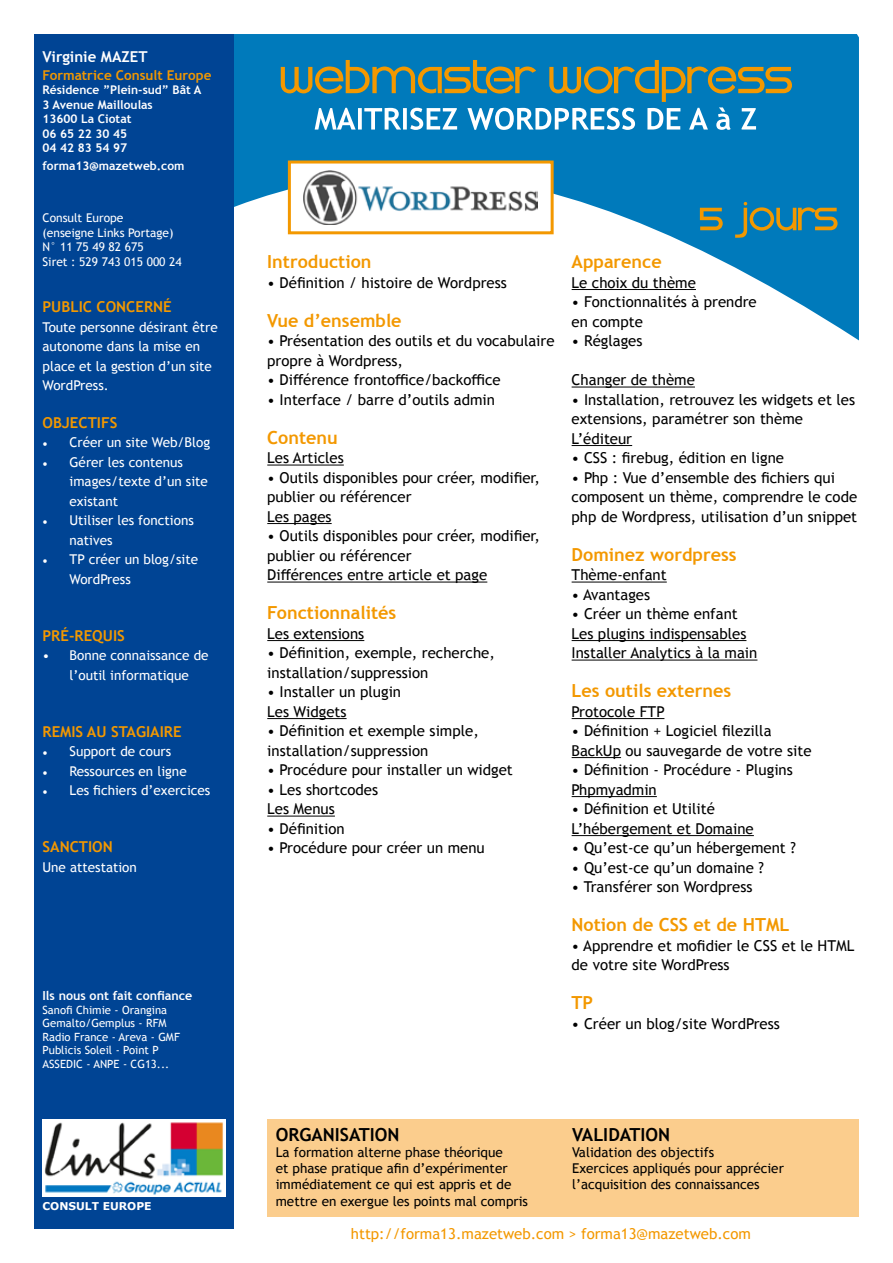
<style>
.page{position:relative;width:893px;height:1263px;background:#fff}
.page>*{position:absolute;margin:0;border:0;box-sizing:border-box;transform-origin:0 0}
.t1{font:700 18px "Trebuchet MS";color:#f39800}
.t2{font:700 18px "Trebuchet MS";color:#000}
.t3{font:15px/19.5px "Trebuchet MS";color:#000}
.t4{font:700 15px "Trebuchet MS";color:#f39800}
.t5{font:15px "Trebuchet MS";color:#f39800}
.t6{font:700 15px "Trebuchet MS";color:#fff}
.t7{font:13.5px/19.5px "Trebuchet MS";color:#fff}
.t8{font:13.5px/16.2px "Trebuchet MS";color:#000}
.t9{font:700 13.5px "Trebuchet MS";color:#f39800}
.t10{font:700 12.45px "Trebuchet MS";color:#fff}
.t11{font:700 12px/14.4px "Trebuchet MS";color:#fff}
.t12{font:12px/14.4px "Trebuchet MS";color:#fff}
.t13{font:11.25px/13.6px "Trebuchet MS";color:#fff}
.t14{font:700 10.8px "Verdana";color:#fff}
.s1{font-family:"Minion Pro"}
</style>
<div class="page">
<svg style="left:234px;top:34px;width:625px;height:306px;fill:#007abb"></svg>
<div style="left:34px;top:34px;width:200px;height:1195px;background:#004494"></div>
<img style="left:43px;top:1120px;width:182px;height:76px">
<div style="left:289px;top:162px;width:263px;height:71px;background:#fff"></div>
<img style="left:304px;top:171px;width:234px;height:53px">
<div style="left:288px;top:161px;width:266px;height:73px;border:3px solid #f39800"></div>
<svg style="left:700px;top:202px;width:137px;height:36px"></svg>
<div style="left:267px;top:1119px;width:592px;height:98px;background:#fbcd8d"></div>
<svg style="left:281px;top:60px;width:511px;height:70px"></svg>
<hr style="left:267px;top:465px;width:77px;height:1px;background:#000">
<hr style="left:267px;top:523px;width:65px;height:1px;background:#000">
<hr style="left:267px;top:582px;width:220px;height:1px;background:#000">
<hr style="left:267px;top:640px;width:97px;height:1px;background:#000">
<hr style="left:267px;top:718px;width:80px;height:1px;background:#000">
<hr style="left:267px;top:816px;width:68px;height:1px;background:#000">
<hr style="left:572px;top:289px;width:124px;height:1px;background:#000">
<hr style="left:572px;top:387px;width:123px;height:1px;background:#000">
<hr style="left:572px;top:445px;width:60px;height:1px;background:#000">
<hr style="left:572px;top:582px;width:95px;height:1px;background:#000">
<hr style="left:572px;top:640px;width:174px;height:1px;background:#000">
<hr style="left:572px;top:660px;width:185px;height:1px;background:#000">
<hr style="left:572px;top:718px;width:92px;height:1px;background:#000">
<hr style="left:572px;top:757px;width:49px;height:1px;background:#000">
<hr style="left:572px;top:796px;width:85px;height:1px;background:#000">
<hr style="left:572px;top:835px;width:182px;height:1px;background:#000">
<p class="t6" style="left:43px;top:47px;width:107px">Virginie MAZET</p>
<p class="t9" style="left:43px;top:67px;width:171px">Formatrice Consult Europe</p>
<p class="t11" style="left:43px;top:83px;width:160px">Résidence ”Plein-sud” Bât A<br>3 Avenue Mailloulas<br>13600 La Ciotat<br>06 65 22 30 45<br>04 42 83 54 97</p>
<p class="t11" style="left:43px;top:159px;width:144px">forma13@mazetweb.com</p>
<p class="t12" style="left:43px;top:211px;width:141px">Consult Europe<br>(enseigne Links Portage)<br>N° 11 75 49 82 675<br>Siret : 529 743 015 000 24</p>
<p class="t4" style="left:43px;top:298px;width:131px">PUBLIC CONCERNÉ</p>
<p class="t7" style="left:43px;top:317px;width:177px">Toute personne désirant être autonome dans la mise en place et la gestion d’un site<br>WordPress.</p>
<p class="t4" style="left:43px;top:413px;width:76px">OBJECTIFS</p>
<p class="t7" style="left:43px;top:433px;width:169px"><span class="s1">•</span> Créer un site Web/Blog</p>
<p class="t7" style="left:70px;top:452px;width:140px;text-indent:-27px"><span class="s1">•</span> Gérer les contenus images/texte d’un site existant</p>
<p class="t7" style="left:70px;top:511px;width:126px;text-indent:-27px"><span class="s1">•</span> Utiliser les fonctions natives</p>
<p class="t7" style="left:70px;top:550px;width:130px;text-indent:-27px"><span class="s1">•</span> TP créer un blog/site<br>WordPress</p>
<p class="t4" style="left:43px;top:626px;width:84px">PRÉ-REQUIS</p>
<p class="t7" style="left:43px;top:646px;width:168px;text-align:center">• Bonne connaissance de l’outil informatique</p>
<p class="t4" style="left:43px;top:722px;width:141px">REMIS AU STAGIAIRE</p>
<p class="t7" style="left:43px;top:742px;width:130px"><span class="s1">•</span> Support de cours</p>
<p class="t7" style="left:43px;top:761px;width:146px"><span class="s1">•</span> Ressources en ligne</p>
<p class="t7" style="left:43px;top:781px;width:169px"><span class="s1">•</span> Les fichiers d’exercices</p>
<p class="t4" style="left:43px;top:838px;width:72px">SANCTION</p>
<p class="t7" style="left:43px;top:857px;width:96px">Une attestation</p>
<p class="t10" style="left:43px;top:988px;width:151px">Ils nous ont fait confiance</p>
<p class="t13" style="left:43px;top:1003px;width:139px">Sanofi Chimie - Orangina<br>Gemalto/Gemplus - RFM<br>Radio France - Areva - GMF<br>Publicis Soleil - Point P<br>ASSEDIC - ANPE - CG13...</p>
<p class="t14" style="left:43px;top:1198px;width:111px">CONSULT EUROPE</p>
<p class="t1" style="left:267px;top:250px;width:106px">Introduction</p>
<p class="t3" style="left:267px;top:272px;width:241px">• Définition / histoire de Wordpress</p>
<p class="t1" style="left:267px;top:309px;width:136px">Vue d’ensemble</p>
<p class="t3" style="left:267px;top:331px;width:289px">• Présentation des outils et du vocabulaire propre à Wordpress,</p>
<p class="t3" style="left:267px;top:370px;width:235px">• Différence frontoffice/backoffice</p>
<p class="t3" style="left:267px;top:389px;width:229px">• Interface / barre d’outils admin</p>
<p class="t1" style="left:267px;top:426px;width:72px">Contenu</p>
<p class="t3" style="left:267px;top:448px;width:78px">Les Articles</p>
<p class="t3" style="left:267px;top:467px;width:274px">• Outils disponibles pour créer, modifier, publier ou référencer<br>Les pages</p>
<p class="t3" style="left:267px;top:526px;width:274px">• Outils disponibles pour créer, modifier, publier ou référencer<br>Différences entre article et page</p>
<p class="t1" style="left:267px;top:601px;width:131px">Fonctionnalités</p>
<p class="t3" style="left:267px;top:623px;width:99px">Les extensions</p>
<p class="t3" style="left:267px;top:643px;width:229px">• Définition, exemple, recherche, installation/suppression</p>
<p class="t3" style="left:267px;top:682px;width:135px">• Installer un plugin<br>Les Widgets</p>
<p class="t3" style="left:267px;top:721px;width:213px">• Définition et exemple simple, installation/suppression</p>
<p class="t3" style="left:267px;top:760px;width:247px">• Procédure pour installer un widget</p>
<p class="t3" style="left:267px;top:779px;width:112px">• Les shortcodes<br>Les Menus</p>
<p class="t3" style="left:267px;top:818px;width:79px">• Définition</p>
<p class="t3" style="left:267px;top:838px;width:219px">• Procédure pour créer un menu</p>
<p class="t1" style="left:572px;top:250px;width:92px">Apparence</p>
<p class="t3" style="left:572px;top:272px;width:126px">Le choix du thème</p>
<p class="t3" style="left:572px;top:292px;width:187px">• Fonctionnalités à prendre en compte</p>
<p class="t3" style="left:572px;top:331px;width:72px">• Réglages</p>
<p class="t3" style="left:572px;top:370px;width:125px">Changer de thème</p>
<p class="t3" style="left:572px;top:389px;width:285px">• Installation, retrouvez les widgets et les extensions, paramétrer son thème<br>L’éditeur</p>
<p class="t3" style="left:572px;top:448px;width:214px">• CSS : firebug, édition en ligne</p>
<p class="t3" style="left:572px;top:467px;width:287px">• Php : Vue d’ensemble des fichiers qui composent un thème, comprendre le code php de Wordpress, utilisation d’un snippet</p>
<p class="t1" style="left:572px;top:543px;width:166px">Dominez wordpress</p>
<p class="t3" style="left:572px;top:565px;width:97px">Thème-enfant</p>
<p class="t3" style="left:572px;top:584px;width:80px">• Avantages</p>
<p class="t3" style="left:572px;top:604px;width:187px">• Créer un thème enfant<br>Les plugins indispensables<br>Installer Analytics à la main</p>
<p class="t1" style="left:572px;top:679px;width:161px">Les outils externes</p>
<p class="t3" style="left:572px;top:701px;width:95px">Protocole FTP</p>
<p class="t3" style="left:572px;top:721px;width:242px">• Définition + Logiciel filezilla<br>BackUp ou sauvegarde de votre site</p>
<p class="t3" style="left:572px;top:760px;width:223px">• Définition - Procédure - Plugins<br>Phpmyadmin</p>
<p class="t3" style="left:572px;top:799px;width:184px">• Définition et Utilité<br>L’hébergement et Domaine</p>
<p class="t3" style="left:572px;top:838px;width:226px">• Qu’est-ce qu’un hébergement ?</p>
<p class="t3" style="left:572px;top:857px;width:194px">• Qu’est-ce qu’un domaine ?</p>
<p class="t3" style="left:572px;top:877px;width:182px">• Transférer son Wordpress</p>
<p class="t1" style="left:572px;top:913px;width:219px">Notion de CSS et de HTML</p>
<p class="t3" style="left:572px;top:935px;width:284px">• Apprendre et mofidier le CSS et le HTML de votre site WordPress</p>
<p class="t1" style="left:572px;top:991px;width:23px">TP</p>
<p class="t3" style="left:572px;top:1013px;width:210px">• Créer un blog/site WordPress</p>
<p class="t2" style="left:276px;top:1123px;width:125px">ORGANISATION</p>
<p class="t8" style="left:276px;top:1144px;width:254px">La formation alterne phase théorique<br>et phase pratique afin d’expérimenter immédiatement ce qui est appris et de mettre en exergue les points mal compris</p>
<p class="t2" style="left:572px;top:1123px;width:100px">VALIDATION</p>
<p class="t8" style="left:572px;top:1144px;width:213px">Validation des objectifs<br>Exercices appliqués pour apprécier l’acquisition des connaissances</p>
<p class="t5" style="left:351px;top:1224px;width:401px">http://forma13.mazetweb.com &gt; forma13@mazetweb.com</p>
</div>
